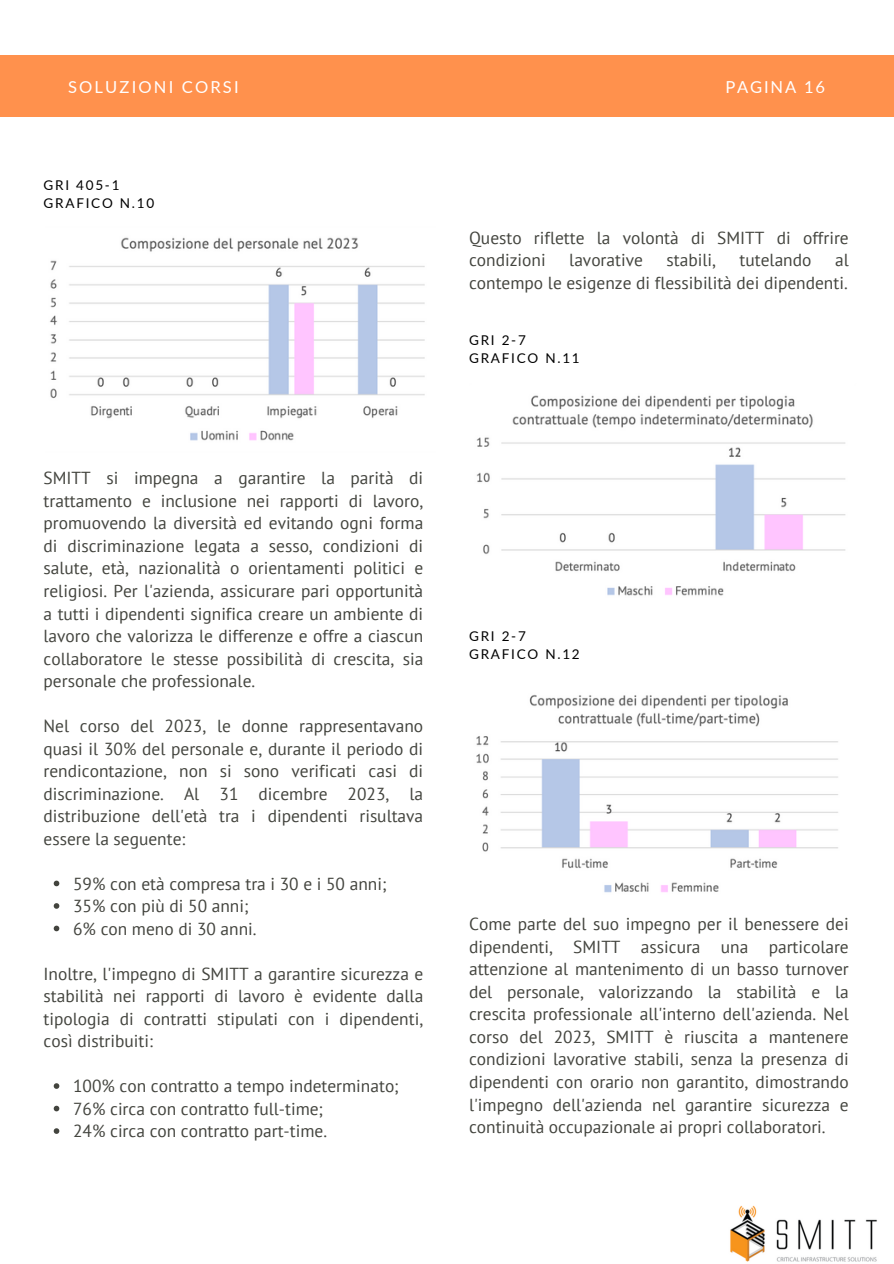
<style>
.page{position:relative;width:894px;height:1264px;background:#fff}
.page>*{position:absolute;margin:0;border:0;box-sizing:border-box;transform-origin:0 0}
.t1{font:17.4px/22.5px "PT Sans";color:#43443e;text-align:justify}
.t2{font:16.5px "Lato";letter-spacing:.13em;color:#fff}
.t3{font:16.5px "Lato";letter-spacing:.11em;color:#fff}
.t4{font:13.5px "Lato";letter-spacing:.13em;color:#000}
</style>
<div class="page">
<div style="left:0;top:55px;width:893px;height:61px;background:#ff914d"></div>
<img style="left:730px;top:1205px;width:147px;height:57px">
<img style="left:50px;top:237px;width:375px;height:204px">
<img style="left:476px;top:395px;width:370px;height:201px">
<img style="left:476px;top:694px;width:362px;height:199px">
<svg style="left:54px;top:880px;width:5px;height:6px"></svg>
<svg style="left:54px;top:903px;width:5px;height:5px"></svg>
<svg style="left:54px;top:925px;width:5px;height:6px"></svg>
<svg style="left:54px;top:1083px;width:5px;height:5px"></svg>
<svg style="left:54px;top:1105px;width:5px;height:6px"></svg>
<svg style="left:54px;top:1128px;width:5px;height:5px"></svg>
<p class="t2" style="left:68px;top:77px;width:172px">SOLUZIONI CORSI</p>
<h1 class="t3" style="left:725px;top:76px;width:101px">PAGINA 16</h1>
<h1 class="t4" style="left:44px;top:176px;width:77px">GRI 405-1</h1>
<p class="t4" style="left:44px;top:194px;width:112px">GRAFICO N.10</p>
<p class="t1" style="left:44px;top:466px;width:381px">SMITT si impegna a garantire la parità di trattamento e inclusione nei rapporti di lavoro, promuovendo la diversità ed evitando ogni forma di discriminazione legata a sesso, condizioni di salute, età, nazionalità o orientamenti politici e religiosi. Per l'azienda, assicurare pari opportunità a tutti i dipendenti significa creare un ambiente di lavoro che valorizza le differenze e offre a ciascun collaboratore le stesse possibilità di crescita, sia personale che professionale.</p>
<p class="t1" style="left:44px;top:714px;width:381px">Nel corso del 2023, le donne rappresentavano quasi il 30% del personale e, durante il periodo di rendicontazione, non si sono verificati casi di discriminazione. Al 31 dicembre 2023, la distribuzione dell'età tra i dipendenti risultava essere la seguente:</p>
<h2 class="t1" style="left:73px;top:871px;width:315px">59% con età compresa tra i 30 e i 50 anni;</h2>
<h2 class="t1" style="left:73px;top:894px;width:177px">35% con più di 50 anni;</h2>
<p class="t1" style="left:73px;top:916px;width:185px">6% con meno di 30 anni.</p>
<p class="t1" style="left:44px;top:961px;width:381px">Inoltre, l'impegno di SMITT a garantire sicurezza e stabilità nei rapporti di lavoro è evidente dalla tipologia di contratti stipulati con i dipendenti, così distribuiti:</p>
<p class="t1" style="left:73px;top:1074px;width:327px">100% con contratto a tempo indeterminato;</p>
<h2 class="t1" style="left:73px;top:1096px;width:251px">76% circa con contratto full-time;</h2>
<p class="t1" style="left:73px;top:1119px;width:255px">24% circa con contratto part-time.</p>
<p class="t1" style="left:469px;top:226px;width:381px">Questo riflette la volontà di SMITT di offrire condizioni</p>
<p class="t1" style="left:569px;top:249px;width:75px">lavorative</p>
<p class="t1" style="left:666px;top:249px;width:51px">stabili,</p>
<p class="t1" style="left:739px;top:249px;width:73px">tutelando</p>
<p class="t1" style="left:469px;top:249px;width:381px;text-align:right">al<br>contempo le esigenze di flessibilità dei dipendenti.</p>
<p class="t4" style="left:469px;top:331px;width:58px">GRI 2-7</p>
<h2 class="t4" style="left:469px;top:349px;width:112px">GRAFICO N.11</h2>
<p class="t4" style="left:469px;top:627px;width:58px">GRI 2-7</p>
<p class="t4" style="left:469px;top:645px;width:112px">GRAFICO N.12</p>
<p class="t1" style="left:469px;top:912px;width:381px">Come parte del suo impegno per il benessere dei dipendenti, SMITT assicura una particolare attenzione al mantenimento di un basso turnover del personale, valorizzando la stabilità e la crescita professionale all'interno dell'azienda. Nel corso del 2023, SMITT è riuscita a mantenere condizioni lavorative stabili, senza la presenza di dipendenti con orario non garantito, dimostrando l'impegno dell'azienda nel garantire sicurezza e continuità occupazionale ai propri collaboratori.</p>
</div>
